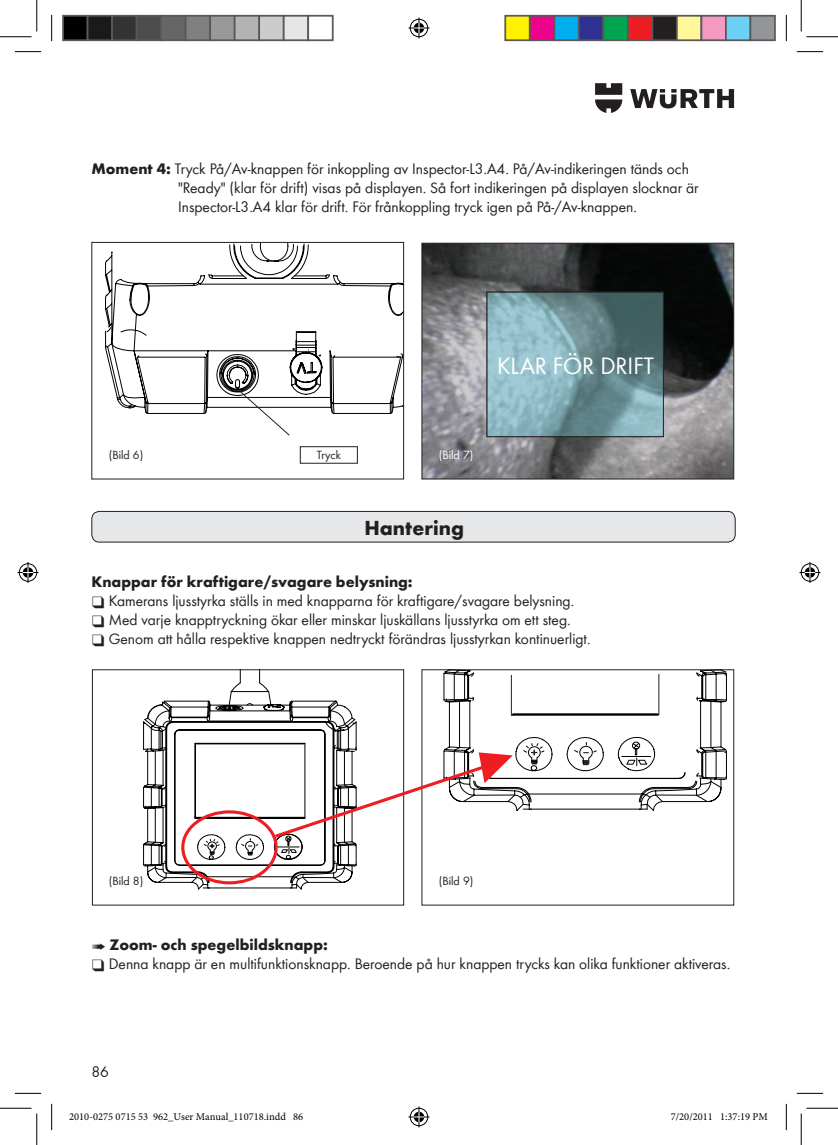
<style>
.page{position:relative;width:838px;height:1145px;background:#fff}
.page>*{position:absolute;margin:0;border:0;box-sizing:border-box;transform-origin:0 0}
.t1{font:24.5px "Wuerth";color:#fff}
.t2{font:700 21px "Wuerth";color:#231f20}
.步驟{font:15.75px "Wuerth";color:#231f20}
.步驟-2{font:700 15.75px "Wuerth";color:#231f20}
.圖號{font:12.25px "Wuerth";color:#231f20}
.圖號-2{font:12.25px "Wuerth";color:#fff}
.內文-前端無距{font:12.25px "Wuerth";letter-spacing:-.01em;color:#231f20}
.t3{font:10.5px "Minion Pro";color:#000}
.s1{font-weight:700}
.s2{font-family:"Futura TOT"}
</style>
<div class="page">
<svg style="left:630px;top:89px;width:104px;height:19px"></svg>
<svg style="left:595px;top:83px;width:27px;height:30px"></svg>
<div style="left:92px;top:511px;width:643px;height:31px;background:#e6e7e9;border-radius:8px"></div>
<div style="left:91px;top:511px;width:644px;height:32px;border:1px solid #231f20;border-radius:8px"></div>
<svg style="left:105px;top:242px;width:299px;height:172px"></svg>
<svg style="left:239px;top:390px;width:51px;height:46px"></svg>
<div style="left:300px;top:446px;width:58px;height:18px;border:1px solid #231f20"></div>
<svg style="left:421px;top:242px;width:313px;height:238px;background:#5d5e60"></svg>
<img style="left:488px;top:294px;width:173px;height:141px">
<div style="left:486px;top:292px;width:177px;height:145px;border:1px solid #231f20"></div>
<svg style="left:143px;top:668px;width:125px;height:221px"></svg>
<svg style="left:203px;top:838px;width:18px;height:17px"></svg>
<svg style="left:240px;top:837px;width:19px;height:18px"></svg>
<svg style="left:268px;top:669px;width:459px;height:220px"></svg>
<div style="left:181px;top:810px;width:97px;height:74px;border:3px solid #ee1d23;border-radius:50%"></div>
<svg style="left:15px;top:51px;width:26px;height:1px"></svg>
<svg style="left:796px;top:51px;width:27px;height:1px"></svg>
<svg style="left:15px;top:1093px;width:26px;height:1px"></svg>
<svg style="left:796px;top:1093px;width:27px;height:1px"></svg>
<svg style="left:51px;top:15px;width:1px;height:26px"></svg>
<svg style="left:51px;top:1104px;width:1px;height:26px"></svg>
<svg style="left:786px;top:15px;width:1px;height:26px"></svg>
<svg style="left:786px;top:1104px;width:1px;height:26px"></svg>
<hr style="left:0;top:36px;width:32px;height:1px;background:#000">
<hr style="left:806px;top:36px;width:31px;height:1px;background:#000">
<hr style="left:0;top:1108px;width:32px;height:1px;background:#000">
<hr style="left:806px;top:1108px;width:31px;height:1px;background:#000">
<hr style="left:36px;top:0;width:1px;height:31px;background:#000">
<hr style="left:36px;top:1113px;width:1px;height:32px;background:#000">
<hr style="left:800px;top:0;width:1px;height:31px;background:#000">
<hr style="left:800px;top:1113px;width:1px;height:32px;background:#000">
<svg style="left:408px;top:18px;width:21px;height:21px"></svg>
<svg style="left:408px;top:1106px;width:21px;height:21px"></svg>
<svg style="left:18px;top:562px;width:21px;height:21px"></svg>
<svg style="left:799px;top:562px;width:21px;height:21px"></svg>
<div style="left:63px;top:16px;width:25px;height:24px;background:#000"></div>
<div style="left:62px;top:15px;width:26px;height:26px;border:2px solid #595959"></div>
<div style="left:88px;top:16px;width:24px;height:24px;background:#1a1a1a"></div>
<div style="left:87px;top:15px;width:26px;height:26px;border:2px solid #595959"></div>
<div style="left:112px;top:16px;width:25px;height:24px;background:#333"></div>
<div style="left:111px;top:15px;width:26px;height:26px;border:2px solid #595959"></div>
<div style="left:137px;top:16px;width:24px;height:24px;background:#4d4d4d"></div>
<div style="left:136px;top:15px;width:26px;height:26px;border:2px solid #595959"></div>
<div style="left:161px;top:16px;width:25px;height:24px;background:#666"></div>
<div style="left:160px;top:15px;width:26px;height:26px;border:2px solid #595959"></div>
<div style="left:186px;top:16px;width:24px;height:24px;background:#808080"></div>
<div style="left:185px;top:15px;width:26px;height:26px;border:2px solid #595959"></div>
<div style="left:210px;top:16px;width:25px;height:24px;background:#999"></div>
<div style="left:209px;top:15px;width:26px;height:26px;border:2px solid #595959"></div>
<div style="left:235px;top:16px;width:24px;height:24px;background:#b3b3b3"></div>
<div style="left:234px;top:15px;width:26px;height:26px;border:2px solid #595959"></div>
<div style="left:259px;top:16px;width:25px;height:24px;background:#ccc"></div>
<div style="left:258px;top:15px;width:26px;height:26px;border:2px solid #595959"></div>
<div style="left:284px;top:16px;width:24px;height:24px;background:#e6e6e6"></div>
<div style="left:283px;top:15px;width:26px;height:26px;border:2px solid #595959"></div>
<div style="left:307px;top:15px;width:26px;height:26px;border:2px solid #595959"></div>
<div style="left:505px;top:16px;width:24px;height:24px;background:#fff101"></div>
<div style="left:504px;top:15px;width:26px;height:26px;border:2px solid #595959"></div>
<div style="left:529px;top:16px;width:25px;height:24px;background:#ed028c"></div>
<div style="left:529px;top:15px;width:26px;height:26px;border:2px solid #595959"></div>
<div style="left:554px;top:16px;width:24px;height:24px;background:#00aeef"></div>
<div style="left:553px;top:15px;width:26px;height:26px;border:2px solid #595959"></div>
<div style="left:578px;top:16px;width:25px;height:24px;background:#2e3092"></div>
<div style="left:578px;top:15px;width:26px;height:26px;border:2px solid #595959"></div>
<div style="left:603px;top:16px;width:24px;height:24px;background:#00a54f"></div>
<div style="left:602px;top:15px;width:26px;height:26px;border:2px solid #595959"></div>
<div style="left:627px;top:16px;width:25px;height:24px;background:#ee1d23"></div>
<div style="left:627px;top:15px;width:26px;height:26px;border:2px solid #595959"></div>
<div style="left:652px;top:16px;width:24px;height:24px;background:#231f20"></div>
<div style="left:651px;top:15px;width:26px;height:26px;border:2px solid #595959"></div>
<div style="left:676px;top:16px;width:25px;height:24px;background:#fff79a"></div>
<div style="left:676px;top:15px;width:26px;height:26px;border:2px solid #595959"></div>
<div style="left:701px;top:16px;width:24px;height:24px;background:#f499c2"></div>
<div style="left:700px;top:15px;width:26px;height:26px;border:2px solid #595959"></div>
<div style="left:725px;top:16px;width:25px;height:24px;background:#6bcff6"></div>
<div style="left:725px;top:15px;width:26px;height:26px;border:2px solid #595959"></div>
<div style="left:750px;top:16px;width:24px;height:24px;background:#939598"></div>
<div style="left:749px;top:15px;width:26px;height:26px;border:2px solid #595959"></div>
<p class="步驟" style="left:91px;top:158px;width:599px"><span class="s1">Moment 4:</span> Tryck På/Av-knappen för inkoppling av Inspector-L3.A4. På/Av-indikeringen tänds och</p>
<p class="步驟" style="left:178px;top:177px;width:522px">"Ready" (klar för drift) visas på displayen. Så fort indikeringen på displayen slocknar är</p>
<p class="步驟" style="left:178px;top:196px;width:460px">Inspector-L3.A4 klar för drift. För frånkoppling tryck igen på På-/Av-knappen.</p>
<p class="t1" style="left:497px;top:349px;width:158px">KLAR FÖR DRIFT</p>
<p class="圖號" style="left:109px;top:447px;width:36px">(Bild 6)</p>
<p class="內文-前端無距" style="left:317px;top:446px;width:25px">Tryck</p>
<p class="圖號-2" style="left:439px;top:447px;width:36px">(Bild 7)</p>
<p class="t2" style="left:364px;top:512px;width:101px">Hantering</p>
<p class="步驟-2" style="left:91px;top:570px;width:323px">Knappar för kraftigare/svagare belysning:</p>
<p class="步驟" style="left:91px;top:590px;width:484px"><span class="s2">❑</span> Kamerans ljusstyrka ställs in med knapparna för kraftigare/svagare belysning.</p>
<p class="步驟" style="left:91px;top:609px;width:480px"><span class="s2">❑</span> Med varje knapptryckning ökar eller minskar ljuskällans ljusstyrka om ett steg.</p>
<p class="步驟" style="left:91px;top:628px;width:500px"><span class="s2">❑</span> Genom att hålla respektive knappen nedtryckt förändras ljusstyrkan kontinuerligt.</p>
<p class="圖號" style="left:109px;top:873px;width:36px">(Bild 8)</p>
<p class="圖號" style="left:439px;top:873px;width:36px">(Bild 9)</p>
<p class="步驟-2" style="left:91px;top:933px;width:238px"><span class="s2">➠</span> Zoom- och spegelbildsknapp:</p>
<p class="步驟" style="left:91px;top:953px;width:640px"><span class="s2">❑</span> Denna knapp är en multifunktionsknapp. Beroende på hur knappen trycks kan olika funktioner aktiveras.</p>
<p class="步驟" style="left:91px;top:1061px;width:19px">86</p>
<p class="t3" style="left:69px;top:1109px;width:235px">2010-0275 0715 53 962_User Manual_110718.indd 86</p>
<p class="t3" style="left:670px;top:1109px;width:99px">7/20/2011 1:37:19 PM</p>
</div>
